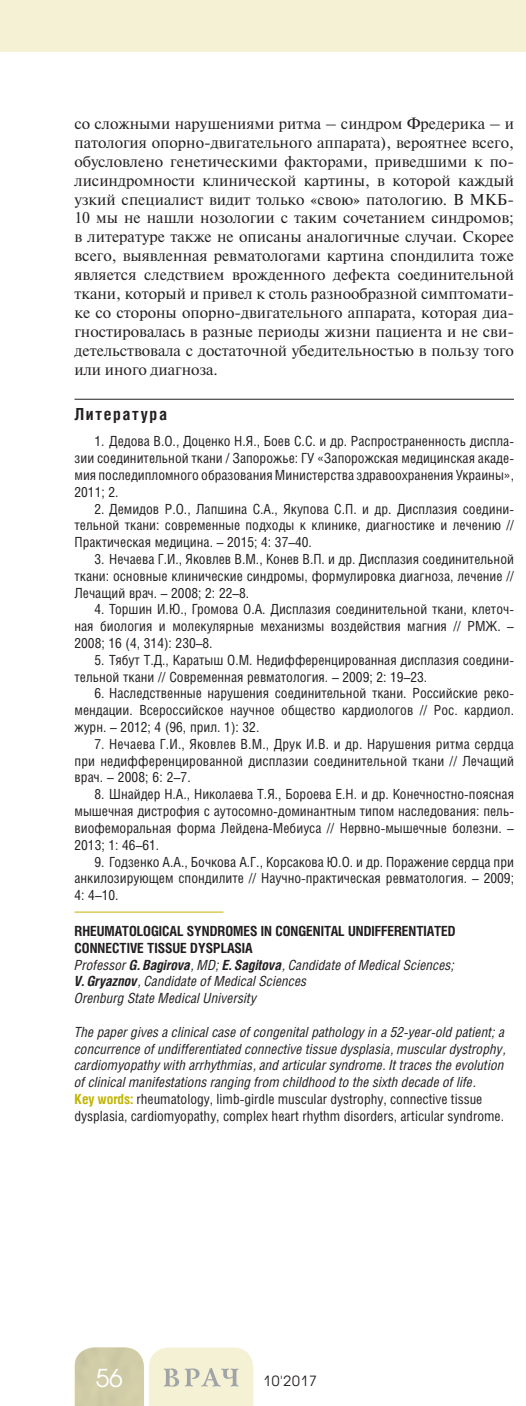
<style>
.page{position:relative;width:526px;height:1406px;background:#fff}
.page>*{position:absolute;margin:0;border:0;box-sizing:border-box;transform-origin:0 0}
.t1{font:24.5px "Avant Garde Gothic C";color:#fff}
.t2{font:700 16.62px "Helios Cond";letter-spacing:.1em;color:#231f20}
.t3{font:15.75px/18.9px "Newton C";color:#231f20;text-align:justify}
.t4{font:14px/16.8px "Helios Cond";color:#231f20;text-align:justify}
.t5{font:italic 14px/16.8px "Helios Cond";color:#231f20}
.t6{font:14px "Avant Garde Gothic C";letter-spacing:.05em;color:#231f20}
.s1{font-weight:700;font-style:normal}
.s2{font-weight:700}
.s3{font-weight:700;font-style:normal;color:#c1b400}
.s4{font-style:normal}
</style>
<div class="page">
<div style="left:0;top:0;width:525px;height:52px;background:#f5f1d5"></div>
<svg style="left:74px;top:1347px;width:179px;height:58px;background:#e4e0c4"></svg>
<hr style="left:74px;top:399px;width:439px;height:1px;background:#231f20">
<hr style="left:74px;top:911px;width:149px;height:1px;background:#c1b400">
<p class="t3" style="left:74px;top:116px;width:441px">со сложными нарушениями ритма – синдром Фредерика – и патология опорно-двигательного аппарата), вероятнее всего, обусловлено генетическими факторами, приведшими к по&shy;лисиндромности клинической картины, в которой каждый узкий специалист видит только «свою» патологию. В МКБ-10 мы не нашли нозологии с таким сочетанием синдромов; в литературе также не описаны аналогичные случаи. Скорее всего, выявленная ревматологами картина спондилита тоже является следствием врожденного дефекта соединительной ткани, который и привел к столь разнообразной симптомати&shy;ке со стороны опорно-двигательного аппарата, которая диа&shy;гностировалась в разные периоды жизни пациента и не сви&shy;детельствовала с достаточной убедительностью в пользу того или иного диагноза.</p>
<p class="t2" style="left:74px;top:407px;width:94px">Литература</p>
<p class="t4" style="left:74px;top:434px;width:441px;text-indent:20px">1. Дедова В.О., Доценко Н.Я., Боев С.С. и др. Распространенность диспла&shy;зии соединительной ткани / Запорожье: ГУ «Запорожская медицинская акаде&shy;мия последипломного образования Министерства здравоохранения Украины», 2011; 2.</p>
<p class="t4" style="left:74px;top:501px;width:441px;text-indent:20px">2. Демидов Р.О., Лапшина С.А., Якупова С.П. и др. Дисплазия соедини&shy;тельной ткани: современные подходы к клинике, диагностике и лечению // Практическая медицина. – 2015; 4: 37–40.</p>
<p class="t4" style="left:74px;top:552px;width:441px;text-indent:20px">3. Нечаева Г.И., Яковлев В.М., Конев В.П. и др. Дисплазия соединительной ткани: основные клинические синдромы, формулировка диагноза, лечение // Лечащий врач. – 2008; 2: 22–8.</p>
<p class="t4" style="left:74px;top:602px;width:441px;text-indent:20px">4. Торшин И.Ю., Громова О.А. Дисплазия соединительной ткани, клеточ&shy;ная биология и молекулярные механизмы воздействия магния // РМЖ. – 2008; 16 (4, 314): 230–8.</p>
<p class="t4" style="left:74px;top:652px;width:441px;text-indent:20px">5. Тябут Т.Д., Каратыш О.М. Недифференцированная дисплазия соедини&shy;тельной ткани // Современная ревматология. – 2009; 2: 19–23.</p>
<p class="t4" style="left:74px;top:686px;width:441px;text-indent:20px">6. Наследственные нарушения соединительной ткани. Российские реко&shy;мендации. Всероссийское научное общество кардиологов // Рос. кардиол. журн. – 2012; 4 (96, прил. 1): 32.</p>
<p class="t4" style="left:74px;top:736px;width:441px;text-indent:20px">7. Нечаева Г.И., Яковлев В.М., Друк И.В. и др. Нарушения ритма сердца при недифференцированной дисплазии соединительной ткани // Лечащий врач. – 2008; 6: 2–7.</p>
<p class="t4" style="left:74px;top:787px;width:441px;text-indent:20px">8. Шнайдер Н.А., Николаева Т.Я., Бороева Е.Н. и др. Конечностно-поясная мышечная дистрофия с аутосомно-доминантным типом наследования: пель&shy;виофеморальная форма Лейдена-Мебиуса // Нервно-мышечные болезни. – 2013; 1: 46–61.</p>
<p class="t4" style="left:74px;top:854px;width:441px;text-indent:20px">9. Годзенко А.А., Бочкова А.Г., Корсакова Ю.О. и др. Поражение сердца при анкилозирующем спондилите // Научно-практическая ревматология. – 2009; 4: 4–10.</p>
<p class="t5" style="left:74px;top:923px;width:382px"><span class="s1">RHEUMATOLOGICAL SYNDROMES IN CONGENITAL UNDIFFERENTIATED CONNECTIVE TISSUE DYSPLASIA<br></span>Professor <span class="s2">G. Bagirova</span>, MD; <span class="s2">E. Sagitova</span>, Candidate of Medical Sciences; <span class="s2">V. Gryaznov</span>, Candidate of Medical Sciences<br>Orenburg State Medical University</p>
<p class="t5" style="left:74px;top:1024px;width:432px">The paper gives a clinical case of congenital pathology in a 52-year-old patient; a concurrence of undifferentiated connective tissue dysplasia, muscular dystrophy, cardiomyopathy with arrhythmias, and articular syndrome. It traces the evolution of clinical manifestations ranging from childhood to the sixth decade of life.<br><span class="s3">Key words:</span> <span class="s4">rheumatology, limb-girdle muscular dystrophy, connective tissue dysplasia, cardiomyopathy, complex heart rhythm disorders, articular syndrome.</span></p>
<h1 class="t1" style="left:96px;top:1365px;width:29px">56</h1>
<p class="t6" style="left:263px;top:1373px;width:55px">10'2017</p>
</div>
